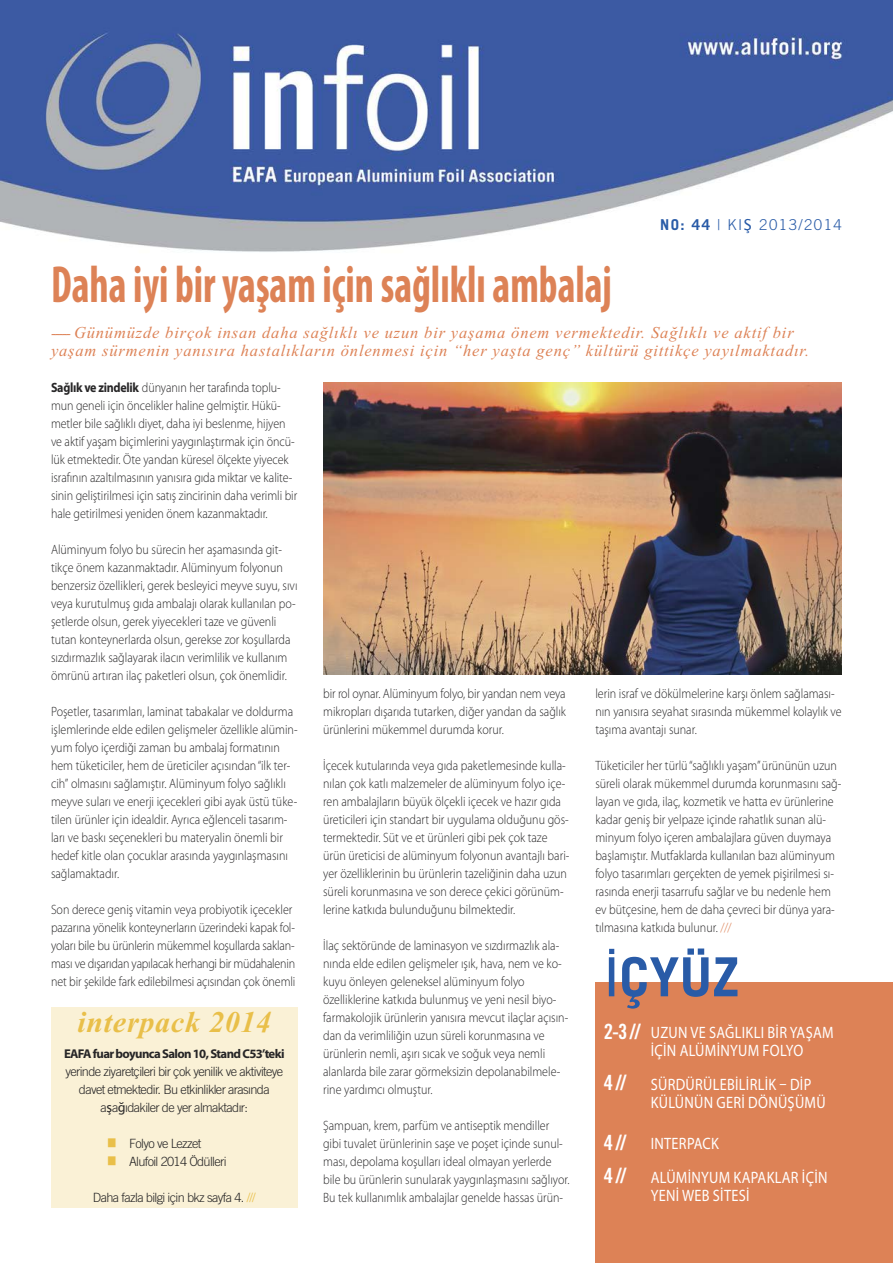
<style>
.page{position:relative;width:893px;height:1263px;background:#fff}
.page>*{position:absolute;margin:0;border:0;box-sizing:border-box;transform-origin:0 0}
.t1{font:700 54px "Trade Gothic";color:#295ba7}
.t2{font:700 condensed 52.5px "Myriad Pro";color:#dd8256;scale:.8 1}
.t3{font:italic 700 30px "Times New Roman";letter-spacing:.025em;color:#e9bf49}
.t4{font:21px/33px "Trade Gothic Bold Cond Twenty";color:#fff}
.t5{font:italic 16.5px/18px "Times New Roman";letter-spacing:.05em;color:#dd8256}
.t6{font:16.5px/18px "Myriad Pro";letter-spacing:.02em;color:#fff;scale:.87 1}
.t7{font:300 15px "Trade Gothic";letter-spacing:.1em;color:#295ba7}
.t8{font:300 13.5px/18px "Myriad Pro";color:#272627;scale:.89 1}
.t9{font:300 12.75px/18px "Trade Gothic";letter-spacing:-.05em;color:#272627;text-align:center}
.t10{font:700 12.75px "Myriad Pro";letter-spacing:-.05em;color:#272627}
.t11{font:7.5px "Helvetica";color:#e9bf49}
.s1{font-weight:700}
.s2{font-family:"Lucida Grande";font-weight:400}
.s3{font-size:15.75px}
.s4{color:#e9bf49}
.s5{color:#dd8256}
</style>
<div class="page">
<div style="left:51px;top:1007px;width:247px;height:201px;background:#faf1d6"></div>
<img style="left:0;top:0;width:893px;height:252px">
<div style="left:595px;top:982px;width:298px;height:281px;background:#dd8256"></div>
<img style="left:323px;top:383px;width:519px;height:292px">
<h2 class="t2" style="left:51px;top:266px;width:703px">Daha iyi bir yaşam için sağlıklı ambalaj</h2>
<p class="t7" style="left:660px;top:219px;width:183px"><span class="s1">NO: 44</span> | KI<span class="s2">Ş</span> 2013/2014</p>
<p class="t5" style="left:51px;top:323px;width:760px"><span class="s3">-----</span> Günümüzde birçok insan daha sağlıklı ve uzun bir yaşama önem vermektedir. Sağlıklı ve aktif bir yaşam sürmenin yanısıra hastalıkların önlenmesi için “her yaşta genç” kültürü gittikçe yayılmaktadır.</p>
<p class="t8" style="left:51px;top:380px;width:278px"><span class="s1">Sağlık ve zindelik</span> dünyanın her tarafında toplu&shy;mun geneli için öncelikler haline gelmiştir. Hükü&shy;metler bile sağlıklı diyet, daha iyi beslenme, hijyen ve aktif yaşam biçimlerini yaygınlaştırmak için öncü&shy;lük etmektedir. Öte yandan küresel ölçekte yiyecek israfının azaltılmasının yanısıra gıda miktar ve kalite&shy;sinin geliştirilmesi için satış zincirinin daha verimli bir hale getirilmesi yeniden önem kazanmaktadır.</p>
<p class="t8" style="left:51px;top:542px;width:278px">Alüminyum folyo bu sürecin her aşamasında git&shy;tikçe önem kazanmaktadır. Alüminyum folyonun benzersiz özellikleri, gerek besleyici meyve suyu, sıvı veya kurutulmuş gıda ambalajı olarak kullanılan po&shy;şetlerde olsun, gerek yiyecekleri taze ve güvenli tutan konteynerlarda olsun, gerekse zor koşullarda sızdırmazlık sağlayarak ilacın verimlilik ve kullanım ömrünü artıran ilaç paketleri olsun, çok önemlidir.</p>
<p class="t8" style="left:51px;top:704px;width:279px">Poşetler, tasarımları, laminat tabakalar ve doldurma işlemlerinde elde edilen gelişmeler özellikle alümin&shy;yum folyo içerdiği zaman bu ambalaj formatının hem tüketiciler, hem de üreticiler açısından “ilk ter&shy;cih” olmasını sağlamıştır. Alüminyum folyo sağlıklı meyve suları ve enerji içecekleri gibi ayak üstü tüke&shy;tilen ürünler için idealdir. Ayrıca eğlenceli tasarım&shy;ları ve baskı seçenekleri bu materyalin önemli bir hedef kitle olan çocuklar arasında yaygınlaşmasını sağlamaktadır.</p>
<p class="t8" style="left:51px;top:901px;width:276px">Son derece geniş vitamin veya probiyotik içecekler pazarına yönelik konteynerların üzerindeki kapak fol&shy;yoları bile bu ürünlerin mükemmel koşullarda saklan&shy;ması ve dışarıdan yapılacak herhangi bir müdahalenin net bir şekilde fark edilebilmesi açısından çok önemli</p>
<h3 class="t3" style="left:77px;top:1004px;width:195px">interpack 2014</h3>
<p class="t10" style="left:64px;top:1049px;width:222px">EAFA fuar boyunca Salon 10, Stand C53’teki</p>
<p class="t9" style="left:65px;top:1064px;width:219px">yerinde ziyaretçileri bir çok yenilik ve aktiviteye davet etmektedir. Bu etkinlikler arasında a<span class="s2">ş</span>a<span class="s2">ğ</span>ıdakiler de yer almaktadır:</p>
<p class="t9" style="left:129px;top:1136px;width:99px;text-align:left">Folyo ve Lezzet<br>Alufoil 2014 Ödülleri</p>
<p class="t9" style="left:93px;top:1190px;width:164px">Daha fazla bilgi için bkz sayfa 4. <span class="s4">///</span></p>
<p class="t11" style="left:108px;top:1138px;width:9px">█</p>
<p class="t11" style="left:108px;top:1156px;width:9px">█</p>
<p class="t8" style="left:323px;top:685px;width:274px;text-align:justify">bir rol oynar. Alüminyum folyo, bir yandan nem veya mikropları dışarıda tutarken, diğer yandan da sağlık ürünlerini mükemmel durumda korur.</p>
<p class="t8" style="left:323px;top:757px;width:278px">İçecek kutularında veya gıda paketlemesinde kulla&shy;nılan çok katlı malzemeler de alüminyum folyo içe&shy;ren ambalajların büyük ölçekli içecek ve hazır gıda üreticileri için standart bir uygulama olduğunu gös&shy;termektedir. Süt ve et ürünleri gibi pek çok taze ürün üreticisi de alüminyum folyonun avantajlı bari&shy;yer özelliklerinin bu ürünlerin tazeliğinin daha uzun süreli korunmasına ve son derece çekici görünüm&shy;lerine katkıda bulunduğunu bilmektedir.</p>
<p class="t8" style="left:323px;top:937px;width:277px">İlaç sektöründe de laminasyon ve sızdırmazlık ala&shy;nında elde edilen gelişmeler ışık, hava, nem ve ko&shy;kuyu önleyen geleneksel alüminyum folyo özelliklerine katkıda bulunmuş ve yeni nesil biyo&shy;farmakolojik ürünlerin yanısıra mevcut ilaçlar açısın&shy;dan da verimliliğin uzun süreli korunmasına ve ürünlerin nemli, aşırı sıcak ve soğuk veya nemli alanlarda bile zarar görmeksizin depolanabilmele&shy;rine yardımcı olmuştur.</p>
<p class="t8" style="left:323px;top:1117px;width:278px">Şampuan, krem, parfüm ve antiseptik mendiller gibi tuvalet ürünlerinin saşe ve poşet içinde sunul&shy;ması, depolama koşulları ideal olmayan yerlerde bile bu ürünlerin sunularak yaygınlaşmasını sağlıyor.<br>Bu tek kullanımlık ambalajlar genelde hassas ürün-</p>
<p class="t8" style="left:595px;top:685px;width:278px">lerin israf ve dökülmelerine karşı önlem sağlaması&shy;nın yanısıra seyahat sırasında mükemmel kolaylık ve taşıma avantajı sunar.</p>
<p class="t8" style="left:595px;top:757px;width:278px">Tüketiciler her türlü “sağlıklı yaşam” ürününün uzun süreli olarak mükemmel durumda korunmasını sağ&shy;layan ve gıda, ilaç, kozmetik ve hatta ev ürünlerine kadar geniş bir yelpaze içinde rahatlık sunan alü&shy;minyum folyo içeren ambalajlara güven duymaya başlamıştır. Mutfaklarda kullanılan bazı alüminyum folyo tasarımları gerçekten de yemek pişirilmesi sı&shy;rasında enerji tasarrufu sağlar ve bu nedenle hem ev bütçesine, hem de daha çevreci bir dünya yara&shy;tılmasına katkıda bulunur. <span class="s5">///</span></p>
<h1 class="t1" style="left:604px;top:957px;width:137px"><span class="s2">İ</span>ÇYÜZ</h1>
<p class="t6" style="left:651px;top:1024px;width:212px">UZUN VE SAĞLIKLI BİR YAŞAM<br>İÇİN ALÜMİNYUM FOLYO</p>
<p class="t6" style="left:651px;top:1077px;width:203px">SÜRDÜRÜLEBİLİRLİK – DİP<br>KÜLÜNÜN GERİ DÖNÜŞÜMÜ</p>
<p class="t6" style="left:651px;top:1127px;width:205px;line-height:34.5px">INTERPACK<br>ALÜMİNYUM KAPAKLAR İÇİN</p>
<p class="t6" style="left:651px;top:1188px;width:115px">YENİ WEB SİTESİ</p>
<h3 class="t4" style="left:604px;top:1016px;width:38px">2-3 //</h3>
<h3 class="t4" style="left:604px;top:1067px;width:24px">4 //</h3>
<h3 class="t4" style="left:604px;top:1127px;width:24px">4 //<br>4 //</h3>
</div>
